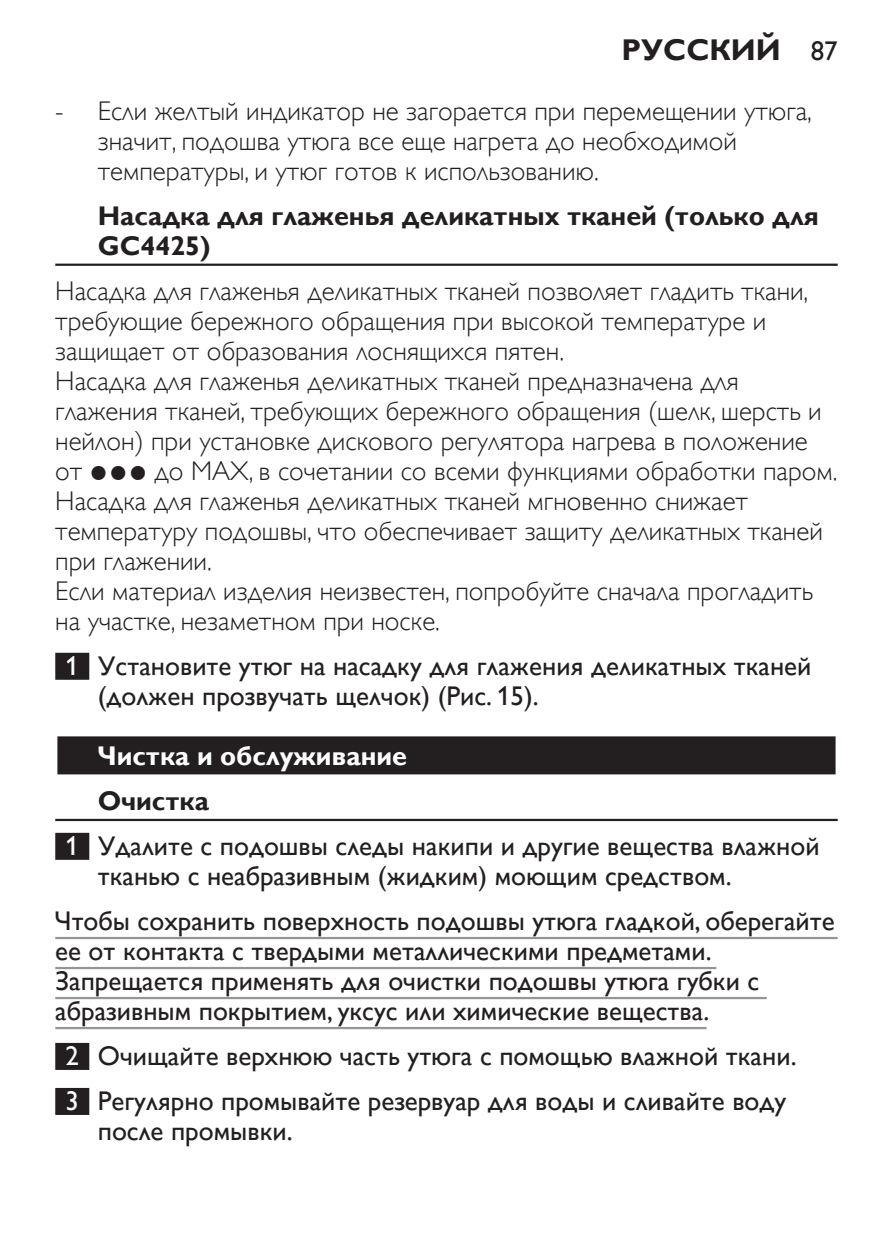
<style>
.page{position:relative;width:893px;height:1259px;background:#fff}
.page>*{position:absolute;margin:0;border:0;box-sizing:border-box;transform-origin:0 0}
.t1{font:700 30px "Gill Sans Alt One WGL";color:#231f20}
.t2{font:27px/30px "Gill Sans Alt One WGL Light";color:#231f20}
.t3{font:27px/30px "Gill Sans Alt One WGL";color:#231f20}
.t4{font:700 27px/30px "Gill Sans Alt One WGL";color:#231f20}
.t5{font:700 27px "Gill Sans Alt One WGL";color:#fff}
.t6{font:27px "Gill Sans Alt One WGL";color:#fff}
.s1{font-weight:400;font-size:27px}
.s2{font-family:"Philipsfonta Plain"}
.s3{color:#fff}
.s4{font-weight:700}
</style>
<div class="page">
<hr style="left:55px;top:264px;width:783px;height:2px;background:#231f20">
<div style="left:55px;top:653px;width:34px;height:27px;background:#231f20"></div>
<div style="left:55px;top:734px;width:783px;height:43px;background:linear-gradient(to right,#a3a1a2,#a3a1a2)"></div>
<div style="left:57px;top:736px;width:779px;height:38px;background:#231f20"></div>
<hr style="left:55px;top:819px;width:783px;height:2px;background:#231f20">
<div style="left:55px;top:833px;width:34px;height:27px;background:#231f20"></div>
<hr style="left:55px;top:937px;width:783px;height:2px;background:#939598">
<hr style="left:55px;top:967px;width:661px;height:2px;background:#939598">
<hr style="left:55px;top:997px;width:712px;height:2px;background:#939598">
<hr style="left:55px;top:1027px;width:652px;height:2px;background:#939598">
<div style="left:55px;top:1043px;width:34px;height:27px;background:#231f20"></div>
<div style="left:55px;top:1088px;width:34px;height:27px;background:#231f20"></div>
<p class="t1" style="left:622px;top:29px;width:218px">Русский <span class="s1">87</span></p>
<p class="t2" style="left:98px;top:96px;width:716px">Если желтый индикатор не загорается при перемещении утюга, значит, подошва утюга все еще нагрета до необходимой температуры, и утюг готов к использованию.</p>
<p class="t4" style="left:98px;top:201px;width:722px">Насадка для глаженья деликатных тканей (только для<br>GC4425)</p>
<p class="t2" style="left:55px;top:276px;width:784px">Насадка для глаженья деликатных тканей позволяет гладить ткани, требующие бережного обращения при высокой температуре и защищает от образования лоснящихся пятен.<br>Насадка для глаженья деликатных тканей предназначена для глажения тканей, требующих бережного обращения (шелк, шерсть и нейлон) при установке дискового регулятора нагрева в положение от <span class="s2">3</span> до MAX, в сочетании со всеми функциями обработки паром.<br>Насадка для глаженья деликатных тканей мгновенно снижает температуру подошвы, что обеспечивает защиту деликатных тканей при глажении.<br>Если материал изделия неизвестен, попробуйте сначала прогладить на участке, незаметном при носке.</p>
<p class="t3" style="left:98px;top:651px;width:715px;text-indent:-32px"><span class="s3">1</span> Установите утюг на насадку для глажения деликатных тканей (должен прозвучать щелчок) (Рис. 15).</p>
<p class="t5" style="left:98px;top:737px;width:311px">Чистка и обслуживание</p>
<p class="t3" style="left:66px;top:778px;width:756px;line-height:45px;text-indent:32px"><span class="s4">Очистка<br></span><span class="s3">1</span> Удалите с подошвы следы накипи и другие вещества влажной</p>
<p class="t3" style="left:55px;top:853px;width:781px;line-height:45px;text-indent:43px">тканью с неабразивным (жидким) моющим средством.<br>Чтобы сохранить поверхность подошвы утюга гладкой, оберегайте</p>
<p class="t3" style="left:55px;top:936px;width:705px">ее от контакта с твердыми металлическими предметами.<br>Запрещается применять для очистки подошвы утюга губки с абразивным покрытием, уксус или химические вещества.</p>
<p class="t6" style="left:55px;top:1037px;width:9px">2</p>
<p class="t3" style="left:98px;top:1041px;width:700px">Очищайте верхнюю часть утюга с помощью влажной ткани.</p>
<p class="t6" style="left:55px;top:1082px;width:9px">3</p>
<p class="t3" style="left:98px;top:1086px;width:690px">Регулярно промывайте резервуар для воды и сливайте воду после промывки.</p>
<p class="t2" style="left:55px;top:96px;width:10px">-</p>
</div>
